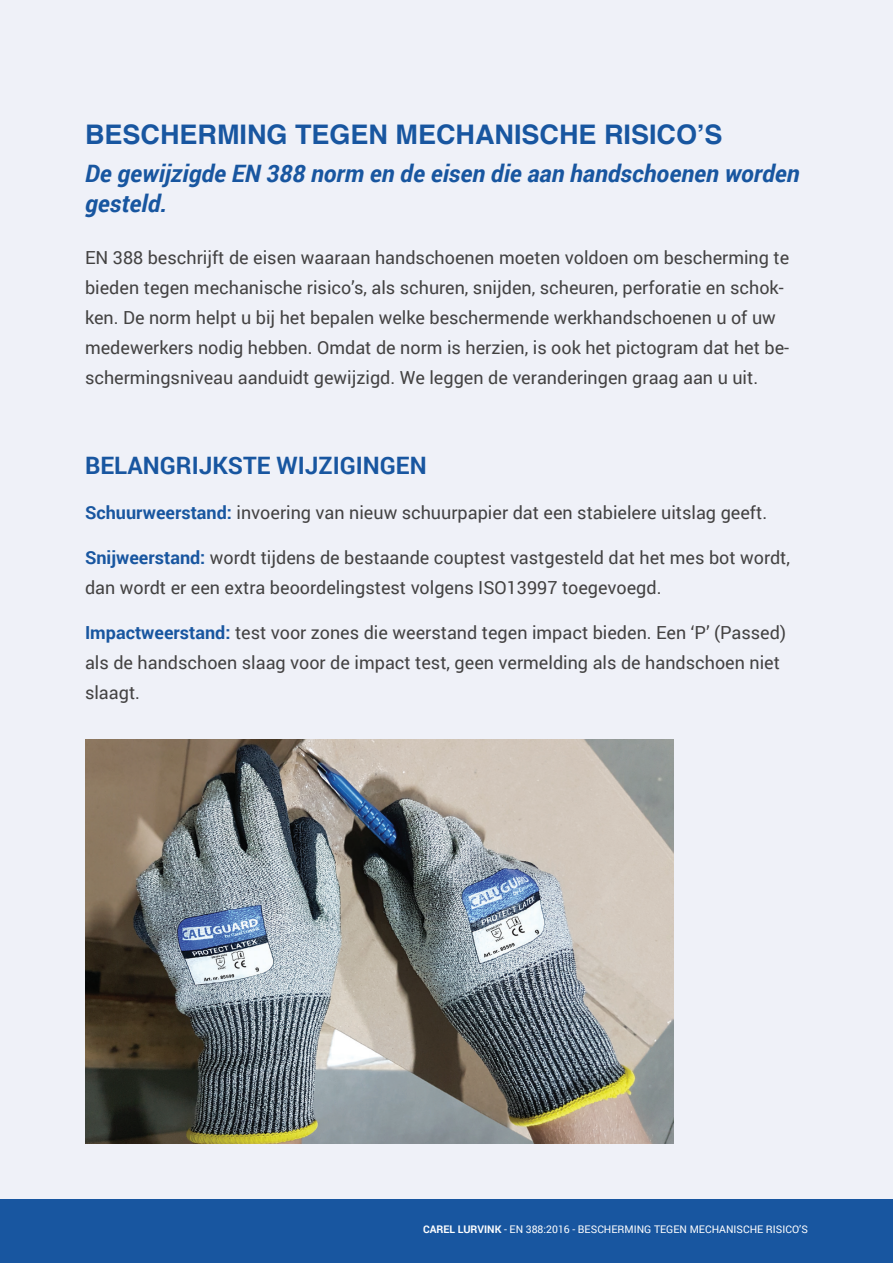
<style>
.page{position:relative;width:893px;height:1263px;background:#fff}
.page>*{position:absolute;margin:0;border:0;box-sizing:border-box;transform-origin:0 0}
.t1{font:700 27px "Helvetica";color:#1856a0}
.t2{font:italic 700 24px/30px "Roboto";color:#1856a0}
.t3{font:700 24px "Roboto";color:#1856a0}
.t4{font:18px/30px "Roboto";color:#434242}
.t5{font:10.5px "Roboto";color:#fff}
.s1{font-weight:700;color:#1856a0}
.s2{font-weight:700}
</style>
<div class="page">
<div style="left:0;top:0;width:893px;height:1199px;background:#eff1f8"></div>
<div style="left:0;top:1199px;width:893px;height:64px;background:#1856a0"></div>
<img style="left:85px;top:739px;width:588px;height:405px">
<h1 class="t1" style="left:85px;top:113px;width:639px">BESCHERMING TEGEN MECHANISCHE RISICO’S</h1>
<h2 class="t2" style="left:85px;top:157px;width:716px">De gewijzigde EN 388 norm en de eisen die aan handschoenen worden gesteld.</h2>
<p class="t4" style="left:85px;top:242px;width:706px">EN 388 beschrijft de eisen waaraan handschoenen moeten voldoen om bescherming te bieden tegen mechanische risico’s, als schuren, snijden, scheuren, perforatie en schok&shy;ken. De norm helpt u bij het bepalen welke beschermende werkhandschoenen u of uw medewerkers nodig hebben. Omdat de norm is herzien, is ook het pictogram dat het be&shy;schermingsniveau aanduidt gewijzigd. We leggen de veranderingen graag aan u uit.</p>
<h2 class="t3" style="left:85px;top:449px;width:343px">BELANGRIJKSTE WIJZIGINGEN</h2>
<p class="t4" style="left:85px;top:497px;width:684px"><span class="s1">Schuurweerstand:</span> invoering van nieuw schuurpapier dat een stabielere uitslag geeft.</p>
<p class="t4" style="left:85px;top:542px;width:706px"><span class="s1">Snijweerstand:</span> wordt tijdens de bestaande couptest vastgesteld dat het mes bot wordt, dan wordt er een extra beoordelingstest volgens ISO13997 toegevoegd.</p>
<p class="t4" style="left:85px;top:617px;width:702px"><span class="s1">Impactweerstand:</span> test voor zones die weerstand tegen impact bieden. Een ‘P’ (Passed) als de handschoen slaag voor de impact test, geen vermelding als de handschoen niet slaagt.</p>
<p class="t5" style="left:423px;top:1222px;width:386px"><span class="s2">CAREL LURVINK</span> - EN 388:2016 - BESCHERMING TEGEN MECHANISCHE RISICO’S</p>
</div>
